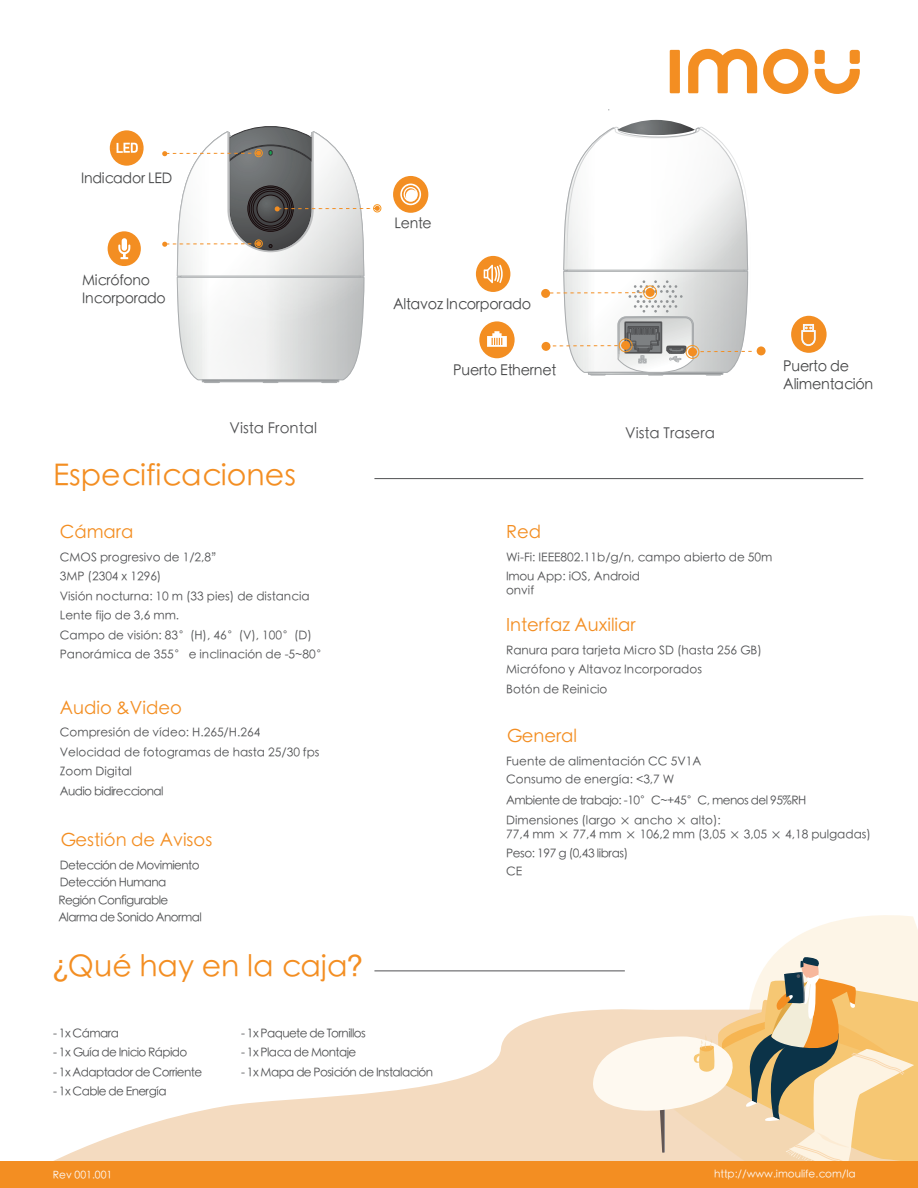
<style>
.page{position:relative;width:918px;height:1188px;background:#fff}
.page>*{position:absolute;margin:0;border:0;box-sizing:border-box;transform-origin:0 0}
.t1{font:30px "ST Xihei";color:#f38e22}
.t2{font:18px "ST Xihei";color:#f38e22}
.t3{font:15px/18px "ST Xihei";letter-spacing:-.02em;color:#464748;scale:.96 1}
.t4{font:15px "ST Xihei";color:#505153}
.t5{font:14.7px/17.7px "ST Xihei";letter-spacing:-.02em;color:#464748;scale:.96 1}
.t6{font:12px/19.5px "ST Xihei";color:#505153}
.t7{font:12px "ST Xihei";letter-spacing:-.05em;color:#505153}
.t8{font:12px "ST Xihei";letter-spacing:-.045em;color:#505153}
.t9{font:12px/18px "ST Xihei";letter-spacing:-.035em;color:#505153}
.t10{font:10.5px "ST Xihei";color:#fdfdfe}
</style>
<div class="page">
<svg style="left:53px;top:1010px;width:537px;height:151px"></svg>
<svg style="left:590px;top:915px;width:328px;height:246px"></svg>
<hr style="left:374px;top:478px;width:489px;height:1px;background:#505153">
<hr style="left:374px;top:971px;width:251px;height:1px;background:#505153">
<div style="left:0;top:1161px;width:918px;height:27px;background:#f38e22"></div>
<div style="left:670px;top:50px;width:10px;height:43px;background:#f38e22"></div>
<svg style="left:763px;top:49px;width:45px;height:45px"></svg>
<div style="left:815px;top:50px;width:10px;height:14px;background:#f38e22;border-radius:3px"></div>
<div style="left:850px;top:50px;width:10px;height:14px;background:#f38e22;border-radius:3px"></div>
<svg style="left:815px;top:69px;width:45px;height:25px"></svg>
<svg style="left:688px;top:49px;width:69px;height:44px"></svg>
<svg style="left:567px;top:127px;width:182px;height:153px"></svg>
<hr style="left:567px;top:270px;width:177px;height:1px;background:#a9acae">
<hr style="left:567px;top:271px;width:177px;height:1px;background:#a9acae">
<svg style="left:618px;top:120px;width:77px;height:15px"></svg>
<div style="left:757px;top:346px;width:9px;height:9px;background:#f38e22;border-radius:50%"></div>
<div style="left:542px;top:342px;width:8px;height:9px;background:#f38e22;border-radius:50%"></div>
<div style="left:476px;top:256px;width:34px;height:36px;background:#f38e22;border-radius:50%"></div>
<svg style="left:484px;top:265px;width:19px;height:18px"></svg>
<div style="left:541px;top:289px;width:9px;height:9px;background:#f38e22;border-radius:50%"></div>
<svg style="left:545px;top:280px;width:207px;height:96px"></svg>
<div style="left:643px;top:286px;width:14px;height:13px;border:1px solid #f59724;border-radius:50%"></div>
<div style="left:646px;top:288px;width:9px;height:9px;background:#f38e22;border-radius:50%"></div>
<div style="left:791px;top:316px;width:36px;height:37px;background:#f38e22;border-radius:50%"></div>
<svg style="left:801px;top:324px;width:15px;height:22px"></svg>
<div style="left:479px;top:321px;width:36px;height:37px;background:#f38e22;border-radius:50%"></div>
<svg style="left:487px;top:331px;width:20px;height:16px"></svg>
<svg style="left:202px;top:380px;width:137px;height:3px"></svg>
<svg style="left:177px;top:252px;width:187px;height:128px"></svg>
<hr style="left:181px;top:276px;width:179px;height:1px;background:#a9acae">
<hr style="left:181px;top:277px;width:179px;height:1px;background:#a9acae">
<svg style="left:110px;top:130px;width:34px;height:36px"></svg>
<div style="left:373px;top:204px;width:8px;height:8px;border:1px solid #f59724;border-radius:50%"></div>
<div style="left:393px;top:176px;width:35px;height:37px;background:#f38e22;border-radius:50%"></div>
<svg style="left:400px;top:184px;width:21px;height:21px"></svg>
<div style="left:108px;top:231px;width:33px;height:35px;background:#f38e22;border-radius:50%"></div>
<svg style="left:118px;top:238px;width:12px;height:21px"></svg>
<svg style="left:162px;top:126px;width:218px;height:126px"></svg>
<p class="t5" style="left:81px;top:170px;width:96px">Indicador LED</p>
<p class="t5" style="left:82px;top:272px;width:88px">Micrófono<br>Incorporado</p>
<p class="t5" style="left:395px;top:215px;width:40px">Lente</p>
<p class="t3" style="left:393px;top:296px;width:145px">Altavoz Incorporado</p>
<p class="t3" style="left:453px;top:362px;width:109px">Puerto Ethernet</p>
<p class="t4" style="left:230px;top:421px;width:89px">Vista Frontal</p>
<p class="t4" style="left:625px;top:426px;width:91px">Vista Trasera</p>
<h1 class="t1" style="left:53px;top:461px;width:244px">Especificaciones</h1>
<p class="t3" style="left:783px;top:358px;width:95px">Puerto de<br>Alimentación</p>
<h2 class="t2" style="left:60px;top:524px;width:75px">Cámara</h2>
<p class="t6" style="left:60px;top:548px;width:270px">CMOS progresivo de 1/2,8”<br>3MP (2304 x 1296)<br>Visión nocturna: 10 m (33 pies) de distancia<br>Lente fijo de 3,6 mm.<br>Campo de visión: 83°(H), 46°(V), 100°(D)<br>Panorámica de 355° e inclinación de -5~80°</p>
<h2 class="t2" style="left:60px;top:699px;width:124px">Audio &amp;Video</h2>
<p class="t6" style="left:60px;top:723px;width:261px">Compresión de vídeo: H.265/H.264<br>Velocidad de fotogramas de hasta 25/30 fps<br>Zoom Digital<br>Audio bidireccional</p>
<h2 class="t2" style="left:60px;top:832px;width:154px">Gestión de Avisos</h2>
<p class="t7" style="left:60px;top:859px;width:141px">Detección de Movimiento</p>
<p class="t7" style="left:58px;top:895px;width:112px">Región Configurable</p>
<p class="t7" style="left:60px;top:877px;width:108px">Detección Humana</p>
<p class="t7" style="left:58px;top:912px;width:145px">Alarma de Sonido Anormal</p>
<h1 class="t1" style="left:53px;top:952px;width:311px">¿Qué hay en la caja?</h1>
<p class="t7" style="left:53px;top:1027px;width:67px">- 1x Cámara</p>
<p class="t7" style="left:53px;top:1047px;width:136px">- 1x Guía de Inicio Rápido</p>
<p class="t7" style="left:53px;top:1066px;width:151px">- 1x Adaptador de Corriente</p>
<p class="t7" style="left:53px;top:1086px;width:115px">- 1x Cable de Energía</p>
<p class="t7" style="left:241px;top:1027px;width:126px">- 1x Paquete de Tornillos</p>
<p class="t7" style="left:241px;top:1047px;width:117px">- 1x Placa de Montaje</p>
<p class="t7" style="left:241px;top:1066px;width:194px">- 1x Mapa de Posición de Instalación</p>
<h2 class="t2" style="left:506px;top:524px;width:36px">Red</h2>
<p class="t6" style="left:506px;top:548px;width:268px;line-height:18.9px">Wi-Fi: IEEE802.11b/g/n, campo abierto de 50m<br>Imou App: iOS, Android</p>
<p class="t6" style="left:506px;top:581px;width:29px">onvif</p>
<h2 class="t2" style="left:506px;top:617px;width:131px">Interfaz Auxiliar</h2>
<p class="t6" style="left:506px;top:641px;width:257px">Ranura para tarjeta Micro SD (hasta 256 GB)<br>Micrófono y Altavoz Incorporados<br>Botón de Reinicio</p>
<h2 class="t2" style="left:506px;top:728px;width:73px">General</h2>
<p class="t6" style="left:506px;top:752px;width:197px;line-height:18.8px">Fuente de alimentación CC 5V1A<br>Consumo de energía: &lt;3,7 W</p>
<p class="t8" style="left:506px;top:794px;width:302px">Ambiente de trabajo: -10°C~+45°C, menos del 95%RH</p>
<p class="t6" style="left:506px;top:814px;width:366px;line-height:14.4px">Dimensiones (largo × ancho × alto):<br>77,4 mm × 77,4 mm × 106,2 mm (3,05 × 3,05 × 4,18 pulgadas)</p>
<p class="t9" style="left:506px;top:845px;width:123px">Peso: 197 g (0,43 libras)<br>CE</p>
<p class="t10" style="left:53px;top:1170px;width:61px">Rev 001.001</p>
<p class="t10" style="left:714px;top:1169px;width:143px">http://www.imoulife.com/la</p>
</div>
